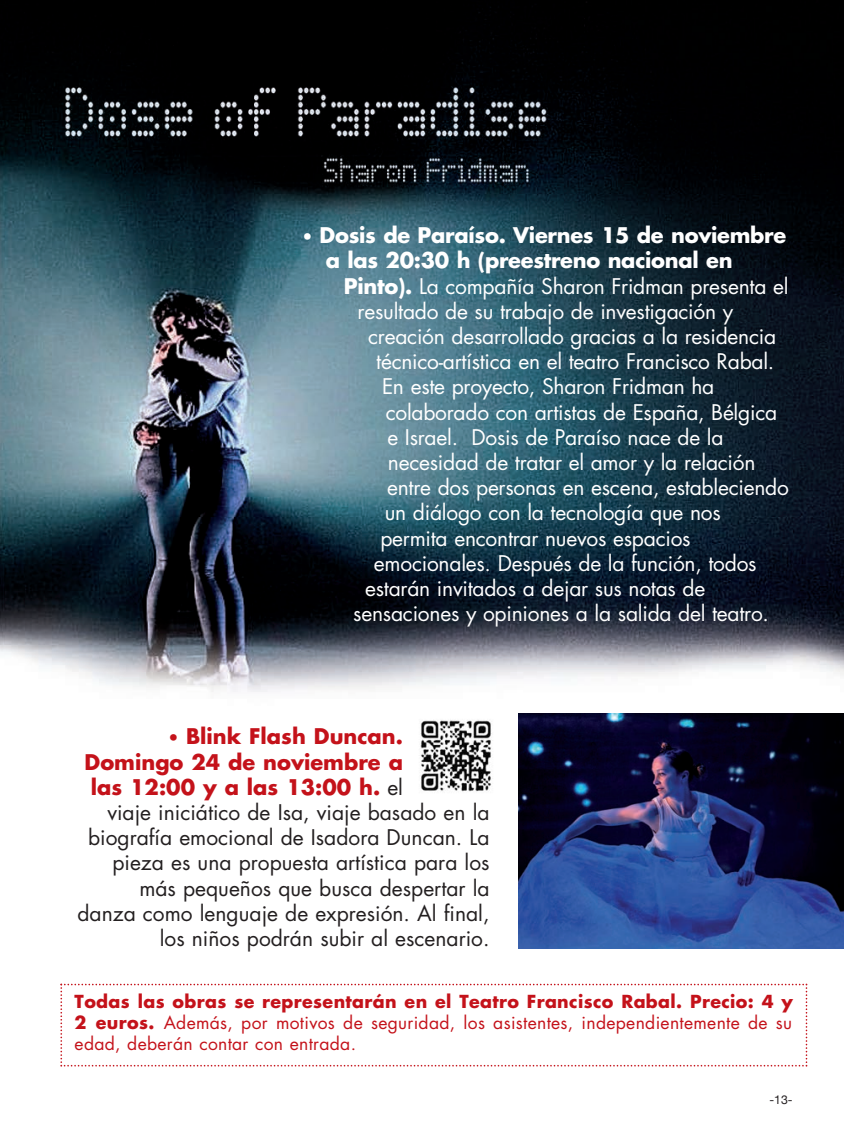
<style>
.page{position:relative;width:844px;height:1141px;background:#fff}
.page>*{position:absolute;margin:0;border:0;box-sizing:border-box;transform-origin:0 0}
.t1{font:21px "Futura Std";letter-spacing:-.01em;color:#fff}
.t2{font:21px "Futura Std";color:#231f20}
.t3{font:700 21px/25.2px "Futura Std";letter-spacing:-.015em;color:#fff}
.t4{font:700 21px "Futura Std";color:#c4121a}
.t5{font:17.5px/21px "Futura Std";letter-spacing:.02em;color:#c4121a;text-align:justify}
.t6{font:12.25px "Helvetica Neue";color:#231f20}
.s1{font-size:17.5px}
.s2{font-weight:700}
.s3{font-weight:400;color:#231f20}
</style>
<div class="page">
<img style="left:0;top:0;width:843px;height:1067px">
<img style="left:418px;top:716px;width:78px;height:78px">
<img style="left:518px;top:713px;width:325px;height:235px">
<svg style="left:60px;top:984px;width:747px;height:83px"></svg>
<p class="t3" style="left:325px;top:224px;width:462px;text-indent:-24px"><span class="s1">•</span> Dosis de Paraíso. Viernes 15 de noviembre a las 20:30 h (preestreno nacional en</p>
<p class="t1" style="left:344px;top:276px;width:446px"><span class="s2">Pinto).</span> La compañía Sharon Fridman presenta el</p>
<p class="t1" style="left:357px;top:301px;width:377px">resultado de su trabajo de investigación y</p>
<p class="t1" style="left:368px;top:327px;width:409px">creación desarrollado gracias a la residencia</p>
<p class="t1" style="left:376px;top:352px;width:399px">técnico-artística en el teatro Francisco Rabal.</p>
<p class="t1" style="left:382px;top:377px;width:334px">En este proyecto, Sharon Fridman ha</p>
<p class="t1" style="left:385px;top:402px;width:393px">colaborado con artistas de España, Bélgica</p>
<p class="t1" style="left:387px;top:427px;width:337px">e Israel. Dosis de Paraíso nace de la</p>
<p class="t1" style="left:388px;top:453px;width:369px">necesidad de tratar el amor y la relación</p>
<p class="t1" style="left:387px;top:478px;width:403px">entre dos personas en escena, estableciendo</p>
<p class="t1" style="left:384px;top:503px;width:337px">un diálogo con la tecnología que nos</p>
<p class="t1" style="left:380px;top:528px;width:312px">permita encontrar nuevos espacios</p>
<p class="t1" style="left:374px;top:553px;width:384px">emocionales. Después de la función, todos</p>
<p class="t1" style="left:365px;top:579px;width:341px">estarán invitados a dejar sus notas de</p>
<p class="t1" style="left:353px;top:604px;width:417px">sensaciones y opiniones a la salida del teatro.</p>
<p class="t4" style="left:167px;top:727px;width:237px"><span class="s1">•</span> Blink Flash Duncan.</p>
<p class="t4" style="left:85px;top:752px;width:320px">Domingo 24 de noviembre a</p>
<p class="t4" style="left:91px;top:777px;width:313px">las 12:00 y a las 13:00 h. <span class="s3">el</span></p>
<p class="t2" style="left:107px;top:803px;width:383px">viaje iniciático de Isa, viaje basado en la</p>
<p class="t2" style="left:88px;top:828px;width:403px">biografía emocional de Isadora Duncan. La</p>
<p class="t2" style="left:112px;top:853px;width:378px">pieza es una propuesta artística para los</p>
<p class="t2" style="left:139px;top:878px;width:351px">más pequeños que busca despertar la</p>
<p class="t2" style="left:77px;top:904px;width:413px">danza como lenguaje de expresión. Al final,</p>
<p class="t2" style="left:160px;top:929px;width:331px">los niños podrán subir al escenario.</p>
<p class="t5" style="left:75px;top:993px;width:719px"><span class="s2">Todas las obras se representarán en el Teatro Francisco Rabal. Precio: 4 y 2 euros.</span> Además, por motivos de seguridad, los asistentes, independientemente de su edad, deberán contar con entrada.</p>
<p class="t6" style="left:769px;top:1091px;width:25px">-13-</p>
</div>
